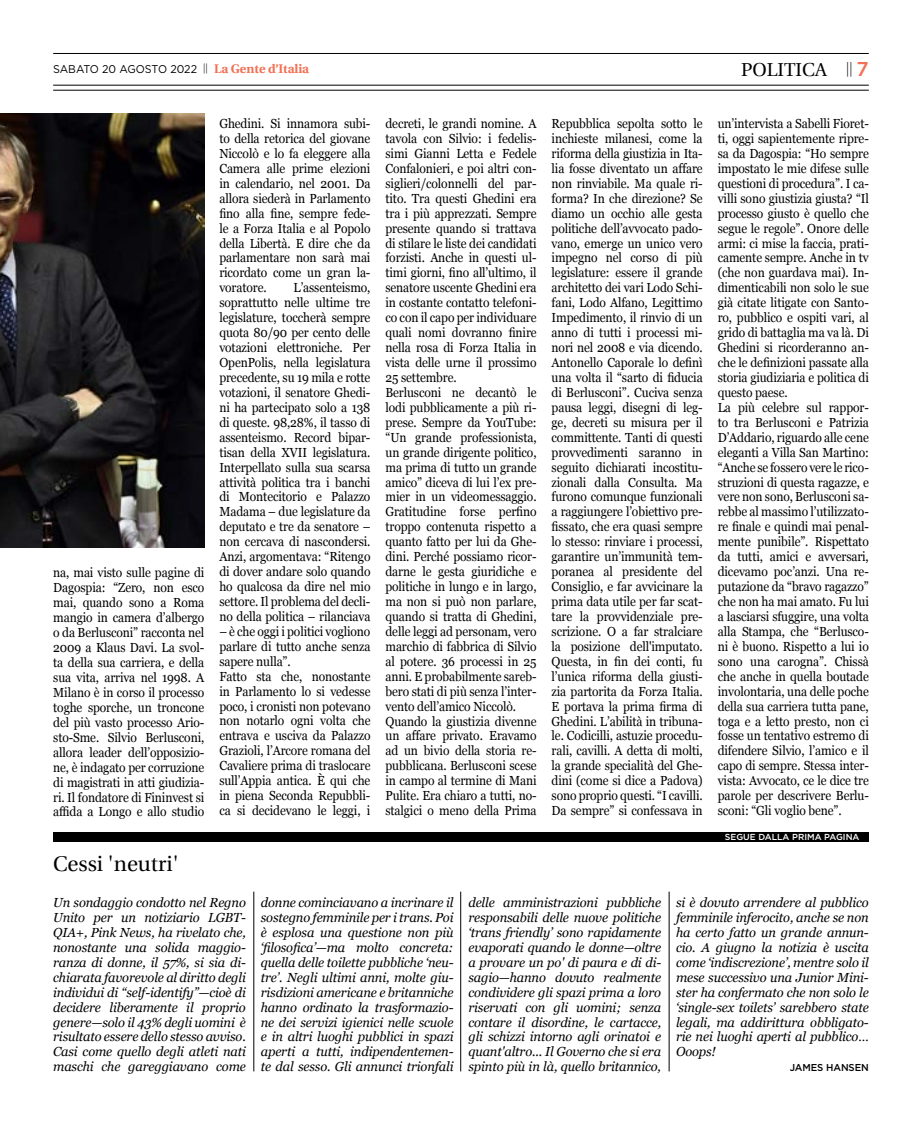
<style>
.page{position:relative;width:922px;height:1125px;background:#fff}
.page>*{position:absolute;margin:0;border:0;box-sizing:border-box;transform-origin:0 0}
.t1{font:21.25px "Utopia";color:#000}
.t2{font:18.75px "Utopia";color:#000}
.t3{font:13.12px/14.9px "Georgia";letter-spacing:-.01em;color:#000;text-align:justify;scale:.92 1}
.t4{font:italic 13.12px/14.9px "Georgia";letter-spacing:-.01em;color:#000;text-align:justify}
.t5{font:11.25px "Gotham";letter-spacing:-.005em;color:#000;scale:.95 1}
.t6{font:500 10px "Gotham";letter-spacing:-.01em;color:#000}
.t7{font:500 8.75px "Gotham";color:#fff}
.s1{font-family:"Utopia";font-weight:700;font-size:12.5px;color:#f37053}
.s2{font-family:"Gotham";font-weight:500;font-size:20px;color:#f37053}
</style>
<div class="page">
<hr style="left:53px;top:53px;width:815px;height:1px;background:#000">
<hr style="left:53px;top:90px;width:815px;height:1px;background:#000">
<hr style="left:53px;top:85px;width:815px;height:1px;background:#000">
<img style="left:0;top:113px;width:204px;height:435px">
<div style="left:53px;top:832px;width:815px;height:10px;background:#000"></div>
<hr style="left:253px;top:892px;width:1px;height:179px;background:#000">
<hr style="left:460px;top:892px;width:1px;height:179px;background:#000">
<hr style="left:668px;top:892px;width:1px;height:179px;background:#000">
<p class="t5" style="left:53px;top:62px;width:271px">SABATO 20 AGOSTO 2022 <sup>||</sup> <span class="s1">La Gente d’Italia</span></p>
<h2 class="t2" style="left:741px;top:60px;width:129px">POLITICA <sup>||</sup> <span class="s2">7</span></h2>
<p class="t3" style="left:53px;top:565px;width:166px">na, mai visto sulle pagine di Dagospia: “Zero, non esco mai, quando sono a Roma mangio in camera d’albergo o da Berlusconi” racconta nel 2009 a Klaus Davi. La svol&shy;ta della sua carriera, e della sua vita, arriva nel 1998. A Milano è in corso il processo toghe sporche, un troncone del più vasto processo Ario&shy;sto-Sme. Silvio Berlusconi, allora leader dell’opposizio&shy;ne, è indagato per corruzione di magistrati in atti giudizia&shy;ri. Il fondatore di Fininvest si affida a Longo e allo studio</p>
<h1 class="t1" style="left:53px;top:852px;width:127px">Cessi 'neutri'</h1>
<p class="t3" style="left:219px;top:115px;width:166px">Ghedini. Si innamora subi&shy;to della retorica del giovane Niccolò e lo fa eleggere alla Camera alle prime elezioni in calendario, nel 2001. Da allora siederà in Parlamento fino alla fine, sempre fede&shy;le a Forza Italia e al Popolo della Libertà. E dire che da parlamentare non sarà mai ricordato come un gran la&shy;voratore.</p>
<p class="t3" style="left:219px;top:280px;width:166px;text-indent:74px">L’assenteismo, soprattutto nelle ultime tre legislature, toccherà sempre quota 80/90 per cento delle votazioni elettroniche. Per OpenPolis, nella legislatura precedente, su 19 mila e rotte votazioni, il senatore Ghedi&shy;ni ha partecipato solo a 138 di queste. 98,28%, il tasso di assenteismo. Record bipar&shy;tisan della XVII legislatura.<br>Interpellato sulla sua scarsa attività politica tra i banchi di Montecitorio e Palazzo Madama – due legislature da deputato e tre da senatore – non cercava di nascondersi.<br>Anzi, argomentava: “Ritengo di dover andare solo quando ho qualcosa da dire nel mio settore. Il problema del decli&shy;no della politica – rilanciava</p>
<p class="t3" style="left:219px;top:623px;width:166px;text-align:left">– è che oggi i politici vogliono parlare di tutto anche senza sapere nulla”.<br>Fatto sta che, nonostante in Parlamento lo si vedesse poco, i cronisti non potevano non notarlo ogni volta che entrava e usciva da Palazzo<br>Grazioli, l’Arcore romana del<br>Cavaliere prima di traslocare sull’Appia antica. È qui che in piena Seconda Repubbli&shy;ca si decidevano le leggi, i</p>
<p class="t3" style="left:385px;top:116px;width:166px;text-align:left">decreti, le grandi nomine. A tavola con Silvio: i fedelis&shy;simi Gianni Letta e Fedele<br>Confalonieri, e poi altri con&shy;siglieri/colonnelli del par&shy;tito. Tra questi Ghedini era tra i più apprezzati. Sempre presente quando si trattava di stilare le liste dei candidati forzisti. Anche in questi ul&shy;timi giorni, fino all’ultimo, il senatore uscente Ghedini era in costante contatto telefoni&shy;co con il capo per individuare quali nomi dovranno finire nella rosa di Forza Italia in vista delle urne il prossimo<br>25 settembre.<br>Berlusconi ne decantò le lodi pubblicamente a più ri&shy;prese. Sempre da YouTube: “Un grande professionista, un grande dirigente politico, ma prima di tutto un grande amico” diceva di lui l’ex pre&shy;mier in un videomessaggio.<br>Gratitudine forse perfino troppo contenuta rispetto a quanto fatto per lui da Ghe&shy;dini. Perché possiamo ricor&shy;darne le gesta giuridiche e politiche in lungo e in largo, ma non si può non parlare, quando si tratta di Ghedini, delle leggi ad personam, vero marchio di fabbrica di Silvio al potere. 36 processi in 25 anni. E probabilmente sareb&shy;bero stati di più senza l’inter&shy;vento dell’amico Niccolò.<br>Quando la giustizia divenne un affare privato. Eravamo ad un bivio della storia re&shy;pubblicana. Berlusconi scese in campo al termine di Mani<br>Pulite. Era chiaro a tutti, no&shy;stalgici o meno della Prima</p>
<p class="t3" style="left:551px;top:116px;width:166px">Repubblica sepolta sotto le inchieste milanesi, come la riforma della giustizia in Ita&shy;lia fosse diventato un affare non rinviabile. Ma quale ri&shy;forma? In che direzione? Se diamo un occhio alle gesta politiche dell’avvocato pado&shy;vano, emerge un unico vero impegno nel corso di più legislature: essere il grande architetto dei vari Lodo Schi&shy;fani, Lodo Alfano, Legittimo Impedimento, il rinvio di un anno di tutti i processi mi&shy;nori nel 2008 e via dicendo.<br>Antonello Caporale lo definì una volta il “sarto di fiducia di Berlusconi”. Cuciva senza pausa leggi, disegni di leg&shy;ge, decreti su misura per il committente. Tanti di questi provvedimenti saranno in seguito dichiarati incostitu&shy;zionali dalla Consulta. Ma furono comunque funzionali a raggiungere l’obiettivo pre&shy;fissato, che era quasi sempre lo stesso: rinviare i processi, garantire un’immunità tem&shy;poranea al presidente del Consiglio, e far avvicinare la prima data utile per far scat&shy;tare la provvidenziale pre&shy;scrizione. O a far stralciare la posizione dell'imputato.<br>Questa, in fin dei conti, fu l’unica riforma della giusti&shy;zia partorita da Forza Italia.<br>E portava la prima firma di Ghedini. L’abilità in tribuna&shy;le. Codicilli, astuzie procedu&shy;rali, cavilli. A detta di molti, la grande specialità del Ghe&shy;dini (come si dice a Padova) sono proprio questi. “I cavilli.<br>Da sempre” si confessava in</p>
<p class="t3" style="left:717px;top:116px;width:166px;text-align:left">un’intervista a Sabelli Fioret&shy;ti, oggi sapientemente ripre&shy;sa da Dagospia: “Ho sempre impostato le mie difese sulle questioni di procedura”. I ca&shy;villi sono giustizia giusta? “Il processo giusto è quello che segue le regole”. Onore delle armi: ci mise la faccia, prati&shy;camente sempre. Anche in tv (che non guardava mai). In&shy;dimenticabili non solo le sue già citate litigate con Santo&shy;ro, pubblico e ospiti vari, al grido di battaglia ma va là. Di<br>Ghedini si ricorderanno an&shy;che le definizioni passate alla storia giudiziaria e politica di questo paese.<br>La più celebre sul rappor&shy;to tra Berlusconi e Patrizia<br>D’Addario, riguardo alle cene eleganti a Villa San Martino: “Anche se fossero vere le rico&shy;struzioni di questa ragazze, e vere non sono, Berlusconi sa&shy;rebbe al massimo l’utilizzato&shy;re finale e quindi mai penal&shy;mente punibile”. Rispettato da tutti, amici e avversari, dicevamo poc’anzi. Una re&shy;putazione da “bravo ragazzo” che non ha mai amato. Fu lui a lasciarsi sfuggire, una volta alla Stampa, che “Berlusco&shy;ni è buono. Rispetto a lui io sono una carogna”. Chissà che anche in quella boutade involontaria, una delle poche della sua carriera tutta pane, toga e a letto presto, non ci fosse un tentativo estremo di difendere Silvio, l’amico e il capo di sempre. Stessa inter&shy;vista: Avvocato, ce le dice tre parole per descrivere Berlu&shy;sconi: “Gli voglio bene”.</p>
<p class="t7" style="left:724px;top:831px;width:136px">SEGUE DALLA PRIMA PAGINA</p>
<p class="t4" style="left:53px;top:895px;width:194px">Un sondaggio condotto nel Regno Unito per un notiziario LGBT-QIA+, Pink News, ha rivelato che, nonostante una solida maggio&shy;ranza di donne, il 57%, si sia di&shy;chiarata favorevole al diritto degli individui di “self-identify”—cioè di decidere liberamente il proprio genere—solo il 43% degli uomini è risultato essere dello stesso avviso.<br>Casi come quello degli atleti nati maschi che gareggiavano come</p>
<p class="t4" style="left:261px;top:894px;width:194px">donne cominciavano a incrinare il sostegno femminile per i trans. Poi è esplosa una questione non più ‘filosofica’—ma molto concreta: quella delle toilette pubbliche ‘neu&shy;tre’. Negli ultimi anni, molte giu&shy;risdizioni americane e britanniche hanno ordinato la trasformazio&shy;ne dei servizi igienici nelle scuole e in altri luoghi pubblici in spazi aperti a tutti, indipendentemen&shy;te dal sesso. Gli annunci trionfali</p>
<p class="t4" style="left:468px;top:895px;width:194px">delle amministrazioni pubbliche responsabili delle nuove politiche ‘trans friendly’ sono rapidamente evaporati quando le donne—oltre a provare un po' di paura e di di&shy;sagio—hanno dovuto realmente condividere gli spazi prima a loro riservati con gli uomini; senza contare il disordine, le cartacce, gli schizzi intorno agli orinatoi e quant'altro... Il Governo che si era spinto più in là, quello britannico,</p>
<p class="t4" style="left:676px;top:894px;width:194px">si è dovuto arrendere al pubblico femminile inferocito, anche se non ha certo fatto un grande annun&shy;cio. A giugno la notizia è uscita come ‘indiscrezione’, mentre solo il mese successivo una Junior Mini&shy;ster ha confermato che non solo le ‘single-sex toilets’ sarebbero state legali, ma addirittura obbligato&shy;rie nei luoghi aperti al pubblico… Ooops!</p>
<p class="t6" style="left:789px;top:1061px;width:80px">JAMES HANSEN</p>
</div>
